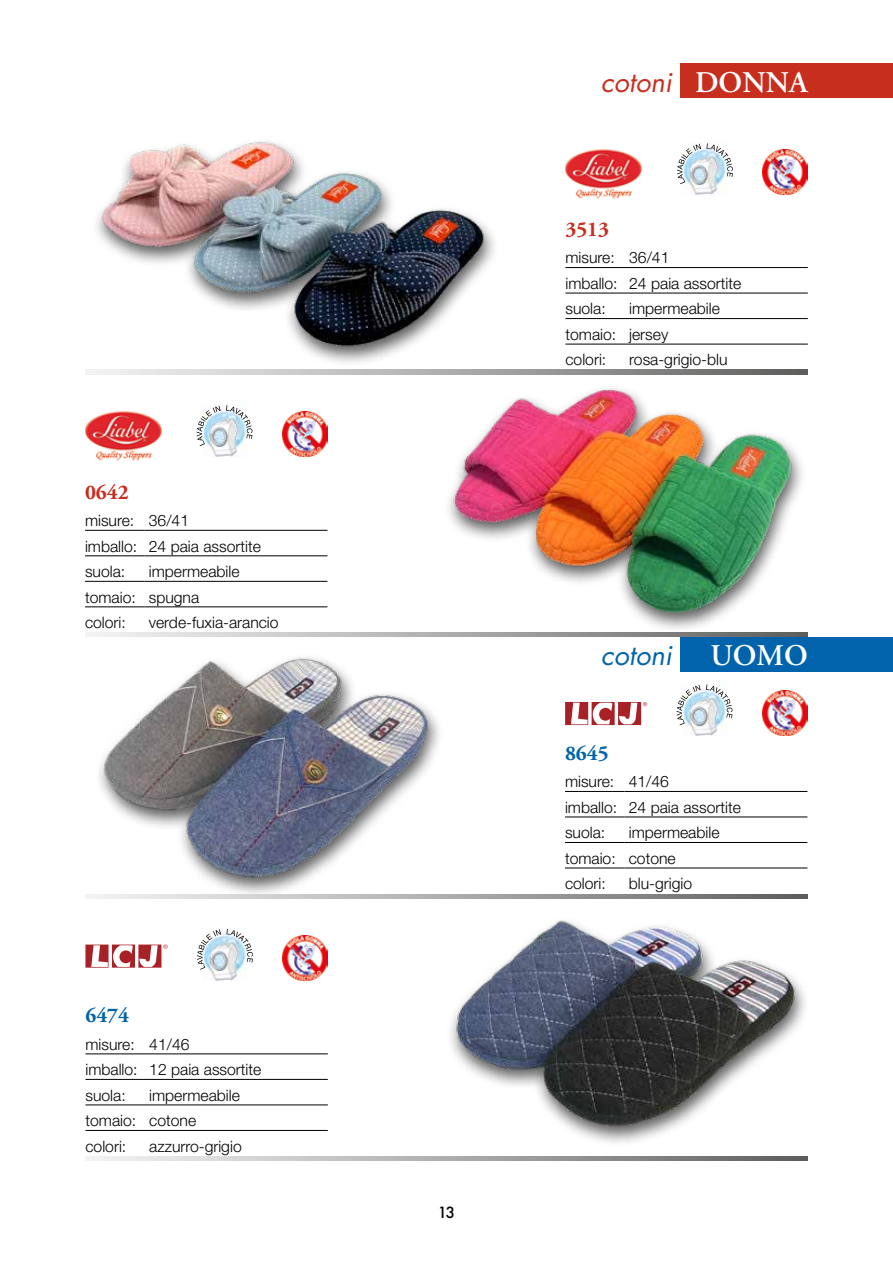
<style>
.page{position:relative;width:893px;height:1263px;background:#fff}
.page>*{position:absolute;margin:0;border:0;box-sizing:border-box;transform-origin:0 0}
.t1{font:600 30px "Adobe Garamond Pro";color:#fff}
.t2{font:italic 27px "Futura Std";color:#c82e1d}
.t3{font:italic 27px "Futura Std";color:#0063ab}
.t4{font:700 21px "Adobe Garamond Pro";color:#0063ab}
.t5{font:700 21px "Adobe Garamond Pro";color:#c82e1d}
.t6{font:300 15.75px/25.5px "Helvetica Neue LT Std";color:#000}
.t7{font:500 15px "Futura";color:#000}
.s1{font-family:"Adobe Garamond Pro";font-weight:600;font-style:normal;font-size:30px;color:#fff}
</style>
<div class="page">
<img style="left:762px;top:691px;width:45px;height:45px">
<img style="left:683px;top:725px;width:43px;height:11px">
<svg style="left:677px;top:684px;width:55px;height:41px"></svg>
<hr style="left:565px;top:791px;width:60px;height:1px;background:#000">
<hr style="left:625px;top:791px;width:182px;height:1px;background:#000">
<hr style="left:565px;top:817px;width:60px;height:1px;background:#000">
<hr style="left:625px;top:817px;width:182px;height:1px;background:#000">
<hr style="left:565px;top:842px;width:60px;height:1px;background:#000">
<hr style="left:625px;top:842px;width:182px;height:1px;background:#000">
<hr style="left:565px;top:868px;width:60px;height:1px;background:#000">
<hr style="left:625px;top:868px;width:182px;height:1px;background:#000">
<svg style="left:565px;top:702px;width:82px;height:23px"></svg>
<svg style="left:85px;top:944px;width:83px;height:24px"></svg>
<img style="left:283px;top:935px;width:44px;height:45px">
<img style="left:203px;top:928px;width:43px;height:53px">
<svg style="left:197px;top:929px;width:56px;height:41px"></svg>
<hr style="left:85px;top:1053px;width:60px;height:1px;background:#000">
<hr style="left:145px;top:1053px;width:183px;height:1px;background:#000">
<hr style="left:85px;top:1079px;width:60px;height:1px;background:#000">
<hr style="left:145px;top:1079px;width:183px;height:1px;background:#000">
<hr style="left:85px;top:1105px;width:60px;height:1px;background:#000">
<hr style="left:145px;top:1105px;width:183px;height:1px;background:#000">
<hr style="left:85px;top:1130px;width:60px;height:1px;background:#000">
<hr style="left:145px;top:1130px;width:183px;height:1px;background:#000">
<hr style="left:565px;top:267px;width:60px;height:1px;background:#000">
<hr style="left:625px;top:267px;width:183px;height:1px;background:#000">
<hr style="left:565px;top:293px;width:60px;height:1px;background:#000">
<hr style="left:625px;top:293px;width:183px;height:1px;background:#000">
<hr style="left:565px;top:318px;width:60px;height:1px;background:#000">
<hr style="left:625px;top:318px;width:183px;height:1px;background:#000">
<hr style="left:565px;top:344px;width:60px;height:1px;background:#000">
<hr style="left:625px;top:344px;width:183px;height:1px;background:#000">
<img style="left:565px;top:148px;width:77px;height:51px">
<img style="left:762px;top:150px;width:45px;height:45px">
<img style="left:683px;top:184px;width:43px;height:11px">
<svg style="left:677px;top:143px;width:56px;height:41px"></svg>
<hr style="left:85px;top:530px;width:60px;height:1px;background:#000">
<hr style="left:145px;top:530px;width:182px;height:1px;background:#000">
<hr style="left:85px;top:556px;width:60px;height:1px;background:#000">
<hr style="left:145px;top:556px;width:182px;height:1px;background:#000">
<hr style="left:85px;top:581px;width:60px;height:1px;background:#000">
<hr style="left:145px;top:581px;width:182px;height:1px;background:#000">
<hr style="left:85px;top:607px;width:60px;height:1px;background:#000">
<hr style="left:145px;top:607px;width:182px;height:1px;background:#000">
<img style="left:85px;top:410px;width:77px;height:51px">
<img style="left:282px;top:412px;width:45px;height:44px">
<img style="left:203px;top:446px;width:43px;height:11px">
<svg style="left:197px;top:405px;width:55px;height:41px"></svg>
<div style="left:446px;top:916px;width:364px;height:231px;background:#000;opacity:.65"></div>
<img style="left:451px;top:916px;width:353px;height:214px">
<img style="left:85px;top:636px;width:355px;height:258px">
<img style="left:96px;top:142px;width:399px;height:221px">
<img style="left:416px;top:350px;width:392px;height:288px">
<svg style="left:85px;top:370px;width:723px;height:4px;background:#ababab"></svg>
<svg style="left:85px;top:632px;width:723px;height:4px;background:#ababab"></svg>
<svg style="left:85px;top:894px;width:723px;height:5px;background:#ababab"></svg>
<svg style="left:85px;top:1157px;width:723px;height:4px;background:#ababab"></svg>
<div style="left:680px;top:637px;width:213px;height:34px;background:#0063ab"></div>
<div style="left:680px;top:64px;width:213px;height:34px;background:#c82e1d"></div>
<h3 class="t5" style="left:85px;top:480px;width:45px">0642</h3>
<p class="t6" style="left:85px;top:507px;width:177px">misure: 36/41<br>imballo: 24 paia assortite suola:</p>
<p class="t6" style="left:85px;top:558px;width:156px;text-indent:64px">impermeabile tomaio: spugna colori:</p>
<p class="t6" style="left:149px;top:609px;width:131px">verde-fuxia-arancio</p>
<h3 class="t4" style="left:85px;top:1003px;width:45px">6474</h3>
<p class="t6" style="left:85px;top:1031px;width:177px">misure: 41/46<br>imballo: 12 paia assortite suola:</p>
<p class="t6" style="left:85px;top:1082px;width:156px;text-indent:64px">impermeabile tomaio: cotone colori:</p>
<p class="t6" style="left:149px;top:1133px;width:94px">azzurro-grigio</p>
<h2 class="t2" style="left:601px;top:65px;width:209px">cotoni <span class="s1">DONNA</span></h2>
<h3 class="t5" style="left:565px;top:217px;width:45px">3513</h3>
<p class="t6" style="left:565px;top:245px;width:177px">misure: 36/41<br>imballo: 24 paia assortite suola:</p>
<p class="t6" style="left:565px;top:296px;width:156px;text-indent:64px">impermeabile tomaio: jersey<br>colori:</p>
<p class="t6" style="left:629px;top:347px;width:100px">rosa-grigio-blu</p>
<h2 class="t3" style="left:601px;top:638px;width:73px">cotoni</h2>
<h1 class="t1" style="left:710px;top:638px;width:99px">UOMO</h1>
<h3 class="t4" style="left:565px;top:741px;width:45px">8645</h3>
<p class="t6" style="left:565px;top:768px;width:177px">misure: 41/46<br>imballo: 24 paia assortite suola:</p>
<p class="t6" style="left:565px;top:819px;width:156px;text-indent:64px">impermeabile tomaio: cotone colori:</p>
<p class="t6" style="left:629px;top:870px;width:65px">blu-grigio</p>
<p class="t7" style="left:438px;top:1202px;width:19px">13</p>
</div>
